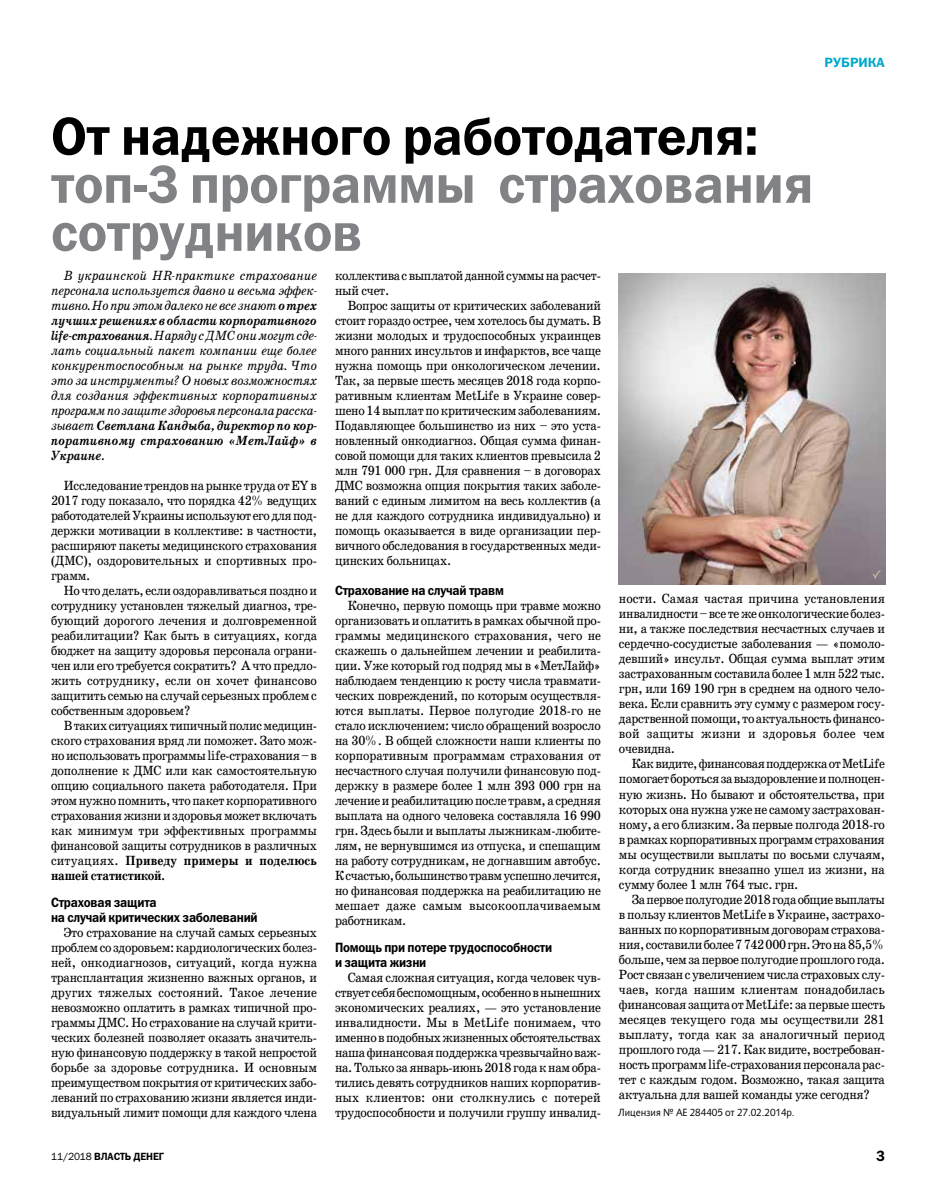
<style>
.page{position:relative;width:936px;height:1191px;background:#fff}
.page>*{position:absolute;margin:0;border:0;box-sizing:border-box;transform-origin:0 0}
.t1{font:54px/48px "Franklin Gothic Demi C";letter-spacing:-.01em;color:#808285;scale:.96 1}
.t2{font:54px "Franklin Gothic Demi C";letter-spacing:-.01em;color:#000;scale:.96 1}
.t3{font:15px "Franklin Gothic Demi C";color:#000;scale:.96 1}
.t4{font:13.5px/15px "School Book C";letter-spacing:-.02em;color:#000;text-align:justify;scale:.9 1}
.t5{font:italic 13.5px/15px "School Book C";letter-spacing:-.03em;color:#000;text-align:justify;scale:.9 1}
.t6{font:13.5px/15px "Franklin Gothic Demi C";letter-spacing:-.02em;color:#000;scale:.9 1}
.t7{font:13.5px "Franklin Gothic Demi C";color:#00a8cb}
.t8{font:10.5px "Humanist 531 CBT";letter-spacing:-.01em;color:#000;scale:.96 1}
.t9{font:10.5px "Franklin Gothic Demi C";letter-spacing:-.01em;color:#000;scale:.96 1}
.s1{font-weight:700}
.s2{font-family:"Franklin Gothic Book C"}
</style>
<div class="page">
<img style="left:619px;top:273px;width:266px;height:311px">
<svg style="left:872px;top:570px;width:9px;height:9px"></svg>
<p class="t7" style="left:824px;top:54px;width:62px">РУБРИКА</p>
<h1 class="t2" style="left:51px;top:106px;width:738px">От надежного работодателя:</h1>
<h1 class="t1" style="left:51px;top:159px;width:795px">топ-3 программы страхования сотрудников</h1>
<p class="t5" style="left:51px;top:267px;width:297px;text-indent:13px">В украинской HR-практике страхование персонала используется давно и весьма эффек&shy;тивно. Но при этом далеко не все знают <span class="s1">о трех лучших решениях в области корпоративного life-страхования</span>. Наряду с ДМС они могут сде&shy;лать социальный пакет компании еще более конкурентоспособным на рынке труда. Что это за инструменты? О новых возможностях для создания эффективных корпоративных программ по защите здоровья персонала расска&shy;зывает <span class="s1">Светлана Кандыба, директор по кор&shy;поративному страхованию «МетЛайф» в Украине.</span></p>
<p class="t4" style="left:51px;top:478px;width:297px;text-indent:13px">Исследование трендов на рынке труда от EY в 2017 году показало, что порядка 42% ведущих работодателей Украины используют его для под&shy;держки мотивации в коллективе: в частности, расширяют пакеты медицинского страхования (ДМС), оздоровительных и спортивных про&shy;грамм.</p>
<p class="t4" style="left:51px;top:583px;width:297px;text-indent:13px">Но что делать, если оздоравливаться поздно и сотруднику установлен тяжелый диагноз, тре&shy;бующий дорогого лечения и долговременной реабилитации? Как быть в ситуациях, когда бюджет на защиту здоровья персонала ограни&shy;чен или его требуется сократить? А что предло&shy;жить сотруднику, если он хочет финансово защитить семью на случай серьезных проблем с собственным здоровьем?</p>
<p class="t4" style="left:51px;top:718px;width:297px;text-indent:13px">В таких ситуациях типичный полис медицин&shy;ского страхования вряд ли поможет. Зато мож&shy;но использовать программы life-страхования – в дополнение к ДМС или как самостоятельную опцию социального пакета работодателя. При этом нужно помнить, что пакет корпоративного страхования жизни и здоровья может включать как минимум три эффективных программы финансовой защиты сотрудников в различных ситуациях. <span class="s1">Приведу примеры и поделюсь нашей статистикой.</span></p>
<p class="t6" style="left:51px;top:894px;width:231px">Страховая защита<br>на случай критических заболеваний</p>
<p class="t4" style="left:51px;top:925px;width:297px;text-indent:13px">Это страхование на случай самых серьезных проблем со здоровьем: кардиологических болез&shy;ней, онкодиагнозов, ситуаций, когда нужна трансплантация жизненно важных органов, и других тяжелых состояний. Такое лечение невозможно оплатить в рамках типичной про&shy;граммы ДМС. Но страхование на случай крити&shy;ческих болезней позволяет оказать значитель&shy;ную финансовую поддержку в такой непростой борьбе за здоровье сотрудника. И основным преимуществом покрытия от критических забо&shy;леваний по страхованию жизни является инди&shy;видуальный лимит помощи для каждого члена</p>
<p class="t4" style="left:335px;top:268px;width:297px">коллектива с выплатой данной суммы на расчет&shy;ный счет.</p>
<p class="t4" style="left:335px;top:298px;width:297px;text-indent:13px">Вопрос защиты от критических заболеваний стоит гораздо острее, чем хотелось бы думать. В жизни молодых и трудоспособных украинцев много ранних инсультов и инфарктов, все чаще нужна помощь при онкологическом лечении.<br>Так, за первые шесть месяцев 2018 года корпо&shy;ративным клиентам MetLife в Украине совер&shy;шено 14 выплат по критическим заболеваниям.<br>Подавляющее большинство из них – это уста&shy;новленный онкодиагноз. Общая сумма финан&shy;совой помощи для таких клиентов превысила 2 млн 791 000 грн. Для сравнения – в договорах ДМС возможна опция покрытия таких заболе&shy;ваний с единым лимитом на весь коллектив (а не для каждого сотрудника индивидуально) и помощь оказывается в виде организации пер&shy;вичного обследования в государственных меди&shy;цинских больницах.</p>
<p class="t6" style="left:335px;top:582px;width:189px">Страхование на случай травм</p>
<p class="t4" style="left:335px;top:598px;width:297px;text-indent:13px">Конечно, первую помощь при травме можно организовать и оплатить в рамках обычной про&shy;граммы медицинского страхования, чего не скажешь о дальнейшем лечении и реабилита&shy;ции. Уже который год подряд мы в «МетЛайф» наблюдаем тенденцию к росту числа травмати&shy;ческих повреждений, по которым осуществля&shy;ются выплаты. Первое полугодие 2018-го не стало исключением: число обращений возросло на 30%. В общей сложности наши клиенты по корпоративным программам страхования от несчастного случая получили финансовую под&shy;держку в размере более 1 млн 393 000 грн на лечение и реабилитацию после травм, а средняя выплата на одного человека составляла 16 990 грн. Здесь были и выплаты лыжникам-любите&shy;лям, не вернувшимся из отпуска, и спешащим на работу сотрудникам, не догнавшим автобус.<br>К счастью, большинство травм успешно лечится, но финансовая поддержка на реабилитацию не мешает даже самым высокооплачиваемым работникам.</p>
<p class="t6" style="left:335px;top:939px;width:243px">Помощь при потере трудоспособности и защита жизни</p>
<p class="t4" style="left:335px;top:970px;width:297px;text-indent:13px">Cамая сложная ситуация, когда человек чув&shy;ствует себя беспомощным, особенно в нынешних экономических реалиях, — это установление инвалидности. Мы в MetLife понимаем, что именно в подобных жизненных обстоятельствах наша финансовая поддержка чрезвычайно важ&shy;на. Только за январь-июнь 2018 года к нам обра&shy;тились девять сотрудников наших корпоратив&shy;ных клиентов: они столкнулись с потерей трудоспособности и получили группу инвалид-</p>
<p class="t4" style="left:619px;top:591px;width:297px">ности. Самая частая причина установления инвалидности – все те же онкологические болез&shy;ни, а также последствия несчастных случаев и сердечно-сосудистые заболевания — «помоло&shy;девший» инсульт. Общая сумма выплат этим застрахованным составила более 1 млн 522 тыс. грн, или 169 190 грн в среднем на одного чело&shy;века. Если сравнить эту сумму с размером госу&shy;дарственной помощи, то актуальность финансо&shy;вой защиты жизни и здоровья более чем очевидна.</p>
<p class="t4" style="left:619px;top:756px;width:297px;text-indent:13px">Как видите, финансовая поддержка от MetLife помогает бороться за выздоровление и полноцен&shy;ную жизнь. Но бывают и обстоятельства, при которых она нужна уже не самому застрахован&shy;ному, а его близким. За первые полгода 2018-го в рамках корпоративных программ страхования мы осуществили выплаты по восьми случаям, когда сотрудник внезапно ушел из жизни, на сумму более 1 млн 764 тыс. грн.</p>
<p class="t4" style="left:619px;top:891px;width:297px;text-indent:13px">За первое полугодие 2018 года общие выплаты в пользу клиентов MetLife в Украине, застрахо&shy;ванных по корпоративным договорам страхова&shy;ния, составили более 7 742 000 грн. Это на 85,5% больше, чем за первое полугодие прошлого года.<br>Рост связан с увеличением числа страховых слу&shy;чаев, когда нашим клиентам понадобилась финансовая защита от MetLife: за первые шесть месяцев текущего года мы осуществили 281 выплату, тогда как за аналогичный период прошлого года — 217. Как видите, востребован&shy;ность программ life-страхования персонала рас&shy;тет с каждым годом. Возможно, такая защита актуальна для вашей команды уже сегодня?</p>
<p class="t8" style="left:618px;top:1106px;width:185px">Лицензия № АЕ 284405 от 27.02.2014р.</p>
<p class="t9" style="left:51px;top:1150px;width:119px"><span class="s2">11/2018</span> ВЛАСТЬ ДЕНЕГ</p>
<p class="t3" style="left:876px;top:1147px;width:11px">3</p>
</div>
